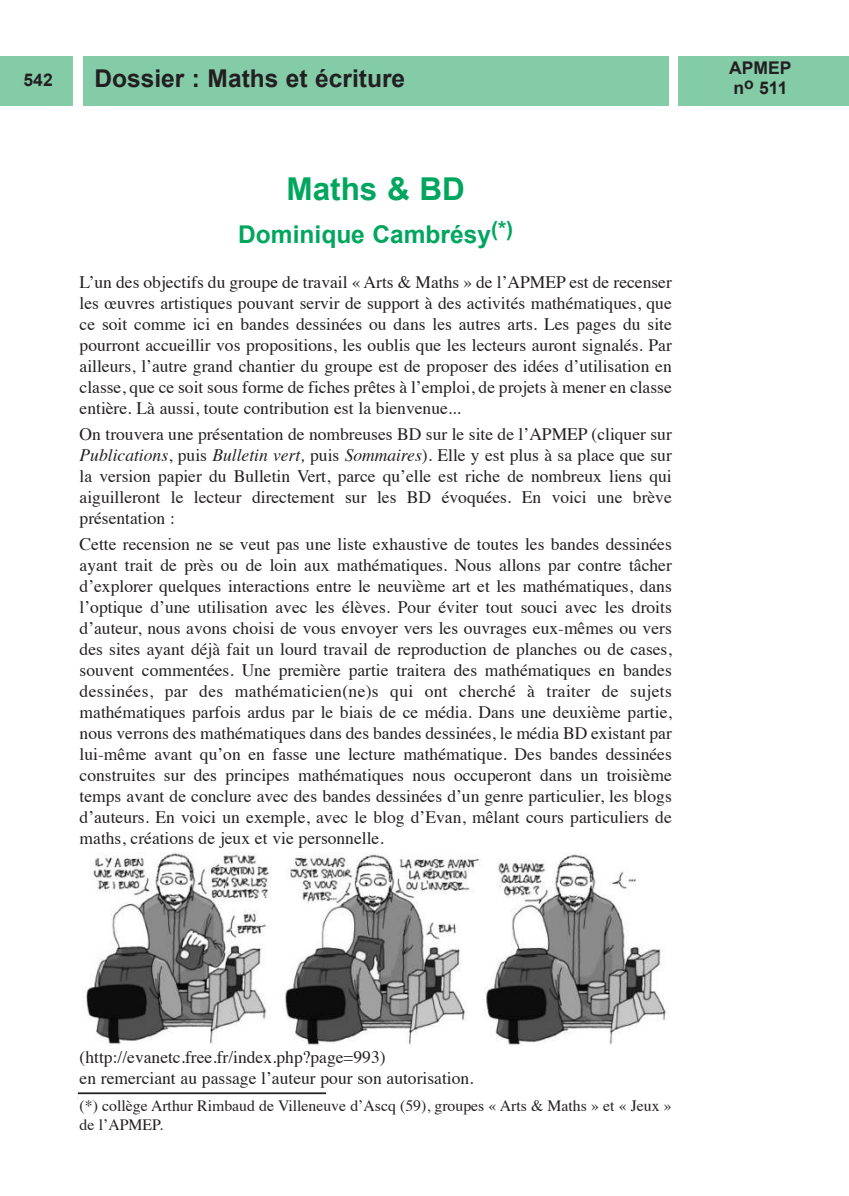
<style>
.page{position:relative;width:849px;height:1196px;background:#fff}
.page>*{position:absolute;margin:0;border:0;box-sizing:border-box;transform-origin:0 0}
.t1{font:700 31.5px "Arial";color:#00a65f}
.t2{font:700 24.5px "Arial";color:#231f20}
.t3{font:700 24.5px "Arial";color:#00a65f}
.t4{font:17.5px/21px "Times";color:#231f20;text-align:justify}
.t5{font:700 17.5px/19.6px "Arial";color:#231f20}
.t6{font:15.75px/18.9px "Times";color:#231f20}
.s1{font-style:italic}
</style>
<div class="page">
<div style="left:0;top:57px;width:73px;height:49px;background:#84cba7"></div>
<div style="left:83px;top:57px;width:585px;height:49px;background:#84cba7"></div>
<div style="left:678px;top:57px;width:170px;height:49px;background:#84cba7"></div>
<img style="left:83px;top:853px;width:583px;height:193px">
<hr style="left:78px;top:1092px;width:248px;height:2px;background:#231f20">
<p class="t5" style="left:24px;top:70px;width:31px">542</p>
<h2 class="t2" style="left:94px;top:64px;width:312px">Dossier : Maths et écriture</h2>
<p class="t5" style="left:729px;top:58px;width:64px">APMEP n<sup>o</sup> 511</p>
<h1 class="t1" style="left:286px;top:172px;width:180px">Maths &amp; BD</h1>
<h2 class="t3" style="left:238px;top:221px;width:276px">Dominique Cambrésy<sup>(*)</sup></h2>
<p class="t4" style="left:80px;top:273px;width:593px">L’un des objectifs du groupe de travail « Arts &amp; Maths » de l’APMEP est de recenser les œuvres artistiques pouvant servir de support à des activités mathématiques, que ce soit comme ici en bandes dessinées ou dans les autres arts. Les pages du site pourront accueillir vos propositions, les oublis que les lecteurs auront signalés. Par ailleurs, l’autre grand chantier du groupe est de proposer des idées d’utilisation en classe, que ce soit sous forme de fiches prêtes à l’emploi, de projets à mener en classe entière. Là aussi, toute contribution est la bienvenue...</p>
<p class="t4" style="left:80px;top:425px;width:593px">On trouvera une présentation de nombreuses BD sur le site de l’APMEP (cliquer sur <span class="s1">Publications</span>, puis <span class="s1">Bulletin vert,</span> puis <span class="s1">Sommaires</span>). Elle y est plus à sa place que sur la version papier du Bulletin Vert, parce qu’elle est riche de nombreux liens qui aiguilleront le lecteur directement sur les BD évoquées. En voici une brève présentation :</p>
<p class="t4" style="left:80px;top:535px;width:593px">Cette recension ne se veut pas une liste exhaustive de toutes les bandes dessinées ayant trait de près ou de loin aux mathématiques. Nous allons par contre tâcher d’explorer quelques interactions entre le neuvième art et les mathématiques, dans l’optique d’une utilisation avec les élèves. Pour éviter tout souci avec les droits d’auteur, nous avons choisi de vous envoyer vers les ouvrages eux-mêmes ou vers des sites ayant déjà fait un lourd travail de reproduction de planches ou de cases, souvent commentées. Une première partie traitera des mathématiques en bandes dessinées, par des mathématicien(ne)s qui ont cherché à traiter de sujets mathématiques parfois ardus par le biais de ce média. Dans une deuxième partie, nous verrons des mathématiques dans des bandes dessinées, le média BD existant par lui-même avant qu’on en fasse une lecture mathématique. Des bandes dessinées construites sur des principes mathématiques nous occuperont dans un troisième temps avant de conclure avec des bandes dessinées d’un genre particulier, les blogs d’auteurs. En voici un exemple, avec le blog d’Evan, mêlant cours particuliers de maths, créations de jeux et vie personnelle.</p>
<p class="t4" style="left:80px;top:1048px;width:395px">(http://evanetc.free.fr/index.php?page=993)<br>en remerciant au passage l’auteur pour son autorisation.</p>
<p class="t6" style="left:80px;top:1097px;width:593px">(*) collège Arthur Rimbaud de Villeneuve d’Ascq (59), groupes « Arts &amp; Maths » et « Jeux » de l’APMEP.</p>
</div>
